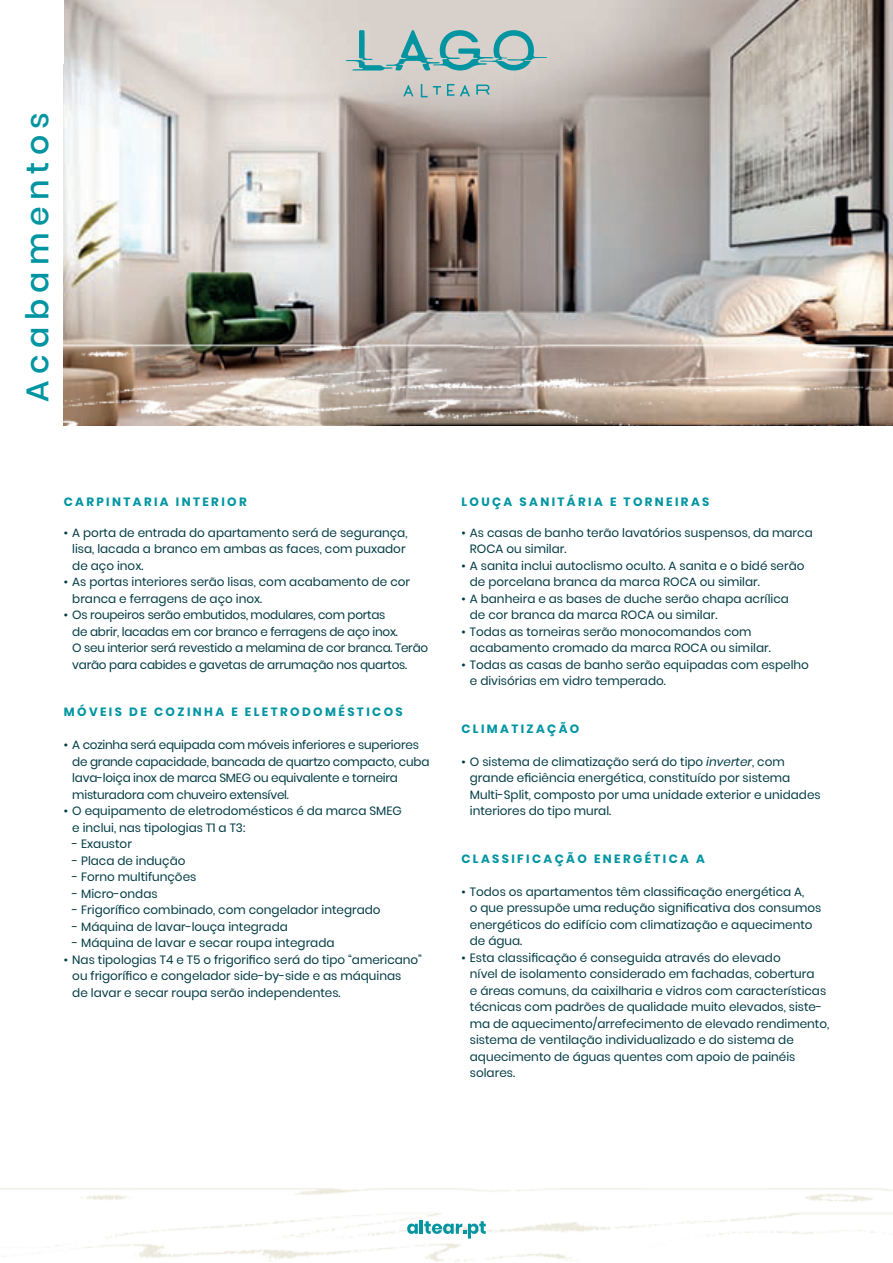
<style>
.page{position:relative;width:893px;height:1263px;background:#fff}
.page>*{position:absolute;margin:0;border:0;box-sizing:border-box;transform-origin:0 0}
.t1{font:500 31.5px "Poppins";letter-spacing:.2em;color:#0095a1}
.t2{font:12px/16.5px "Poppins";color:#003b44}
.t3{font:12px/16.5px "Poppins";letter-spacing:-.02em;color:#003b44}
.t4{font:700 12px "Poppins";letter-spacing:.2em;color:#0095a1}
.s1{font-style:italic}
</style>
<div class="page">
<img style="left:0;top:64px;width:893px;height:1198px">
<img style="left:64px;top:0;width:829px;height:322px">
<img style="left:0;top:322px;width:893px;height:645px">
<svg style="left:403px;top:85px;width:10px;height:11px"></svg>
<svg style="left:476px;top:85px;width:14px;height:10px"></svg>
<svg style="left:447px;top:84px;width:23px;height:12px"></svg>
<svg style="left:421px;top:84px;width:20px;height:13px"></svg>
<svg style="left:346px;top:30px;width:201px;height:41px"></svg>
<svg style="left:407px;top:1223px;width:11px;height:11px"></svg>
<hr style="left:420px;top:1220px;width:3px;height:14px;background:#0095a1">
<svg style="left:424px;top:1221px;width:62px;height:17px"></svg>
<h1 class="t1" style="left:19px;top:402px;width:291px;rotate:-90deg">Acabamentos</h1>
<p class="t4" style="left:64px;top:495px;width:184px">CARPINTARIA INTERIOR</p>
<p class="t2" style="left:72px;top:524px;width:337px;text-indent:-9px">• A porta de entrada do apartamento será de segurança, lisa, lacada a branco em ambas as faces, com puxador de aço inox.</p>
<p class="t2" style="left:72px;top:574px;width:339px;text-indent:-9px">• As portas interiores serão lisas, com acabamento de cor branca e ferragens de aço inox.</p>
<p class="t3" style="left:72px;top:607px;width:357px;text-indent:-9px">• Os roupeiros serão embutidos, modulares, com portas<br>de abrir, lacadas em cor branco e ferragens de aço inox.<br>O seu interior será revestido a melamina de cor branca. Terão varão para cabides e gavetas de arrumação nos quartos.</p>
<p class="t4" style="left:64px;top:705px;width:340px">MÓVEIS DE COZINHA E ELETRODOMÉSTICOS</p>
<p class="t3" style="left:72px;top:737px;width:359px;text-indent:-9px">• A cozinha será equipada com móveis inferiores e superiores de grande capacidade, bancada de quartzo compacto, cuba lava-loiça inox de marca SMEG ou equivalente e torneira misturadora com chuveiro extensível.</p>
<p class="t2" style="left:72px;top:803px;width:331px;text-indent:-9px">• O equipamento de eletrodomésticos é da marca SMEG e inclui, nas tipologias T1 a T3:</p>
<p class="t2" style="left:72px;top:836px;width:61px">- Exaustor</p>
<p class="t2" style="left:72px;top:852px;width:115px">- Placa de indução</p>
<p class="t2" style="left:72px;top:869px;width:126px">- Forno multifunções</p>
<p class="t2" style="left:72px;top:885px;width:87px">- Micro-ondas</p>
<p class="t2" style="left:72px;top:902px;width:310px">- Frigorífico combinado, com congelador integrado</p>
<p class="t2" style="left:72px;top:918px;width:217px">- Máquina de lavar-louça integrada</p>
<p class="t2" style="left:72px;top:935px;width:264px">- Máquina de lavar e secar roupa integrada</p>
<p class="t2" style="left:72px;top:951px;width:351px;text-indent:-9px">• Nas tipologias T4 e T5 o frigorifico será do tipo “americano” ou frigorífico e congelador side-by-side e as máquinas<br>de lavar e secar roupa serão independentes.</p>
<p class="t4" style="left:461px;top:495px;width:250px">LOUÇA SANITÁRIA E TORNEIRAS</p>
<p class="t2" style="left:470px;top:524px;width:344px;text-indent:-9px">• As casas de banho terão lavatórios suspensos, da marca<br>ROCA ou similar.</p>
<p class="t2" style="left:470px;top:557px;width:336px;text-indent:-9px">• A sanita inclui autoclismo oculto. A sanita e o bidé serão de porcelana branca da marca ROCA ou similar.</p>
<p class="t2" style="left:470px;top:590px;width:321px;text-indent:-9px">• A banheira e as bases de duche serão chapa acrílica de cor branca da marca ROCA ou similar.</p>
<p class="t2" style="left:470px;top:623px;width:302px;text-indent:-9px">• Todas as torneiras serão monocomandos com acabamento cromado da marca ROCA ou similar.</p>
<p class="t2" style="left:470px;top:656px;width:341px;text-indent:-9px">• Todas as casas de banho serão equipadas com espelho e divisórias em vidro temperado.</p>
<p class="t4" style="left:461px;top:721px;width:120px">CLIMATIZAÇÃO</p>
<p class="t2" style="left:470px;top:753px;width:352px;text-indent:-9px">• O sistema de climatização será do tipo <span class="s1">inverter</span>, com grande eficiência energética, constituído por sistema Multi-Split, composto por uma unidade exterior e unidades interiores do tipo mural.</p>
<p class="t4" style="left:461px;top:851px;width:245px">CLASSIFICAÇÃO ENERGÉTICA A</p>
<p class="t2" style="left:470px;top:883px;width:353px;text-indent:-9px">• Todos os apartamentos têm classificação energética A,<br>o que pressupõe uma redução significativa dos consumos energéticos do edifício com climatização e aquecimento de água.</p>
<p class="t2" style="left:470px;top:949px;width:361px;text-indent:-9px">• Esta classificação é conseguida através do elevado<br>nível de isolamento considerado em fachadas, cobertura<br>e áreas comuns, da caixilharia e vidros com características técnicas com padrões de qualidade muito elevados, siste&shy;ma de aquecimento/arrefecimento de elevado rendimento, sistema de ventilação individualizado e do sistema de aquecimento de águas quentes com apoio de painéis solares.</p>
</div>
